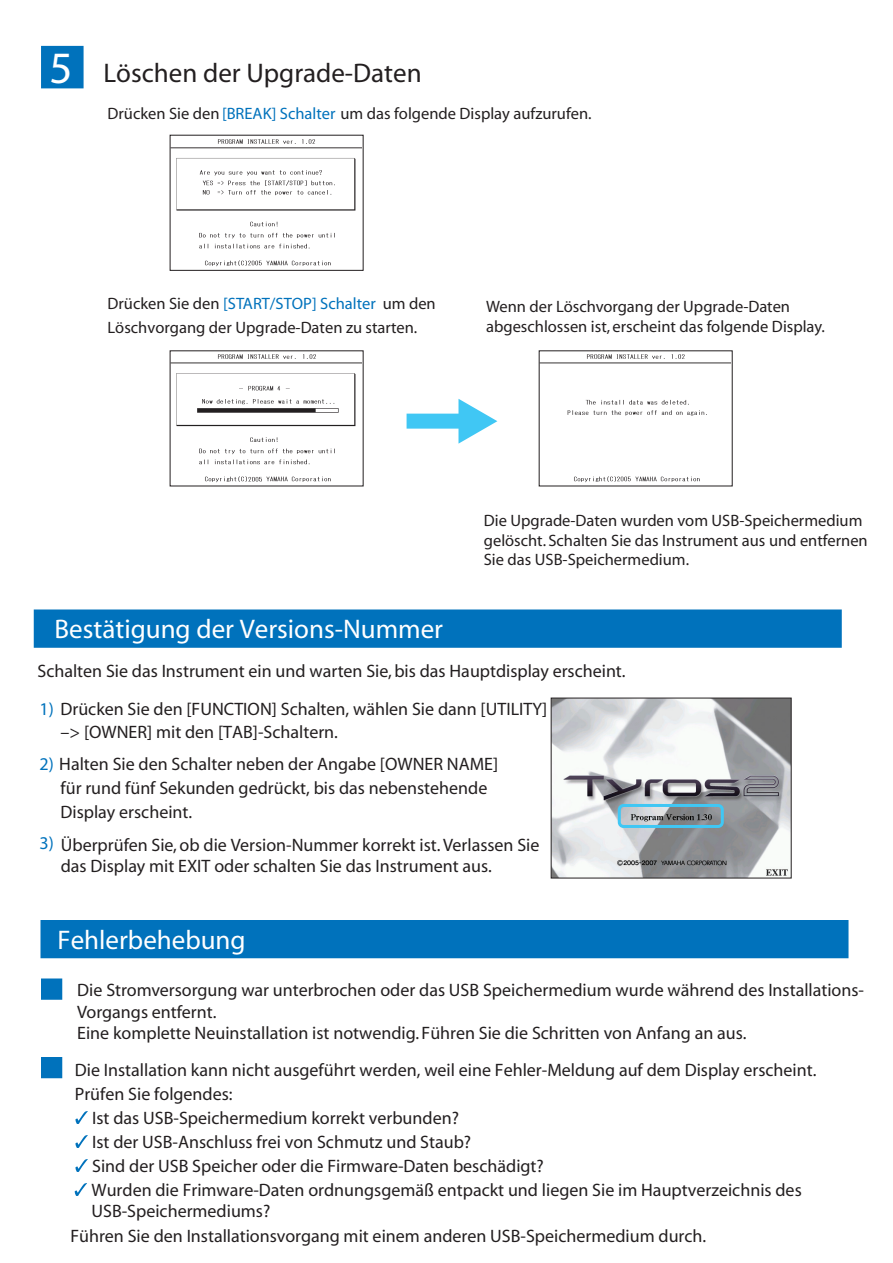
<style>
.page{position:relative;width:893px;height:1263px;background:#fff}
.page>*{position:absolute;margin:0;border:0;box-sizing:border-box;transform-origin:0 0}
.t1{font:700 45px "Frutiger";color:#fff}
.t2{font:700 27px "Frutiger";color:#fff}
.t3{font:700 27px "Frutiger";color:#231f20}
.t4{font:300 18px/24px "Frutiger";color:#231f20}
.t5{font:18px/21.6px "Myriad";color:#231f20}
.t6{font:700 18px/24px "Frutiger";color:#231f20}
.t7{font:16.5px/19.8px "Myriad";color:#231f20}
.t8{font:700 16.5px/24px "Frutiger";color:#231f20}
.s1{color:#0072bc}
.s2{font-weight:700;color:#0072bc}
.s3{font-family:"Frutiger";font-weight:700;color:#0072bc}
</style>
<div class="page">
<div style="left:41px;top:46px;width:43px;height:42px;background:#0072bc"></div>
<img style="left:172px;top:139px;width:189px;height:128px">
<img style="left:172px;top:354px;width:189px;height:129px">
<img style="left:541px;top:354px;width:189px;height:129px">
<div style="left:34px;top:610px;width:808px;height:38px;background:#0072bc"></div>
<div style="left:40px;top:920px;width:808px;height:38px;background:#0072bc"></div>
<img style="left:553px;top:700px;width:236px;height:176px">
<svg style="left:75px;top:1111px;width:13px;height:13px"></svg>
<svg style="left:75px;top:1135px;width:13px;height:13px"></svg>
<svg style="left:75px;top:1159px;width:13px;height:13px"></svg>
<svg style="left:406px;top:399px;width:91px;height:45px"></svg>
<svg style="left:616px;top:802px;width:109px;height:24px"></svg>
<div style="left:41px;top:979px;width:21px;height:21px;background:#0072bc"></div>
<div style="left:41px;top:1057px;width:21px;height:21px;background:#0072bc"></div>
<svg style="left:75px;top:1183px;width:12px;height:13px"></svg>
<h1 class="t1" style="left:49px;top:46px;width:25px">5</h1>
<h2 class="t3" style="left:104px;top:59px;width:320px">Löschen der Upgrade-Daten</h2>
<p class="t8" style="left:108px;top:102px;width:486px">Drücken Sie den <span class="s1">[BREAK] Schalter</span> um das folgende Display aufzurufen.</p>
<p class="t8" style="left:108px;top:293px;width:330px">Drücken Sie den <span class="s1">[START/STOP] Schalter</span> um den<br>Löschvorgang der Upgrade-Daten zu starten.</p>
<p class="t7" style="left:486px;top:297px;width:340px">Wenn der Löschvorgang der Upgrade-Daten abgeschlossen ist, erscheint das folgende Display.</p>
<p class="t7" style="left:484px;top:511px;width:385px">Die Upgrade-Daten wurden vom USB-Speichermedium gelöscht. Schalten Sie das Instrument aus und entfernen<br>Sie das USB-Speichermedium.</p>
<h2 class="t2" style="left:55px;top:616px;width:390px">Bestätigung der Versions-Nummer</h2>
<p class="t5" style="left:38px;top:660px;width:590px">Schalten Sie das Instrument ein und warten Sie, bis das Hauptdisplay erscheint.</p>
<p class="t4" style="left:60px;top:697px;width:488px;text-indent:-21px"><span class="s2">1)</span> Drücken Sie den [FUNCTION] Schalten, wählen Sie dann [UTILITY] –&gt; [OWNER] mit den [TAB]-Schaltern.</p>
<p class="t4" style="left:60px;top:753px;width:439px;text-indent:-21px"><span class="s2">2)</span> Halten Sie den Schalter neben der Angabe [OWNER NAME] für rund fünf Sekunden gedrückt, bis das nebenstehende<br>Display erscheint.</p>
<p class="t5" style="left:39px;top:834px;width:501px"><span class="s3">3)</span> Überprüfen Sie, ob die Version-Nummer korrekt ist. Verlassen Sie</p>
<p class="t5" style="left:61px;top:856px;width:432px">das Display mit EXIT oder schalten Sie das Instrument aus.</p>
<h2 class="t2" style="left:58px;top:926px;width:190px">Fehlerbehebung</h2>
<p class="t5" style="left:77px;top:980px;width:788px">Die Stromversorgung war unterbrochen oder das USB Speichermedium wurde während des Installations-<br>Vorgangs entfernt.<br>Eine komplette Neuinstallation ist notwendig. Führen Sie die Schritten von Anfang an aus.</p>
<p class="t6" style="left:75px;top:1059px;width:743px">Die Installation kann nicht ausgeführt werden, weil eine Fehler-Meldung auf dem Display erscheint.<br>Prüfen Sie folgendes:</p>
<p class="t4" style="left:92px;top:1107px;width:453px">Ist das USB-Speichermedium korrekt verbunden?<br>Ist der USB-Anschluss frei von Schmutz und Staub?<br>Sind der USB Speicher oder die Firmware-Daten beschädigt?</p>
<p class="t4" style="left:91px;top:1180px;width:712px;line-height:21.6px">Wurden die Frimware-Daten ordnungsgemäß entpackt und liegen Sie im Hauptverzeichnis des<br>USB-Speichermediums?</p>
<p class="t5" style="left:70px;top:1226px;width:637px">Führen Sie den Installationsvorgang mit einem anderen USB-Speichermedium durch.</p>
</div>
